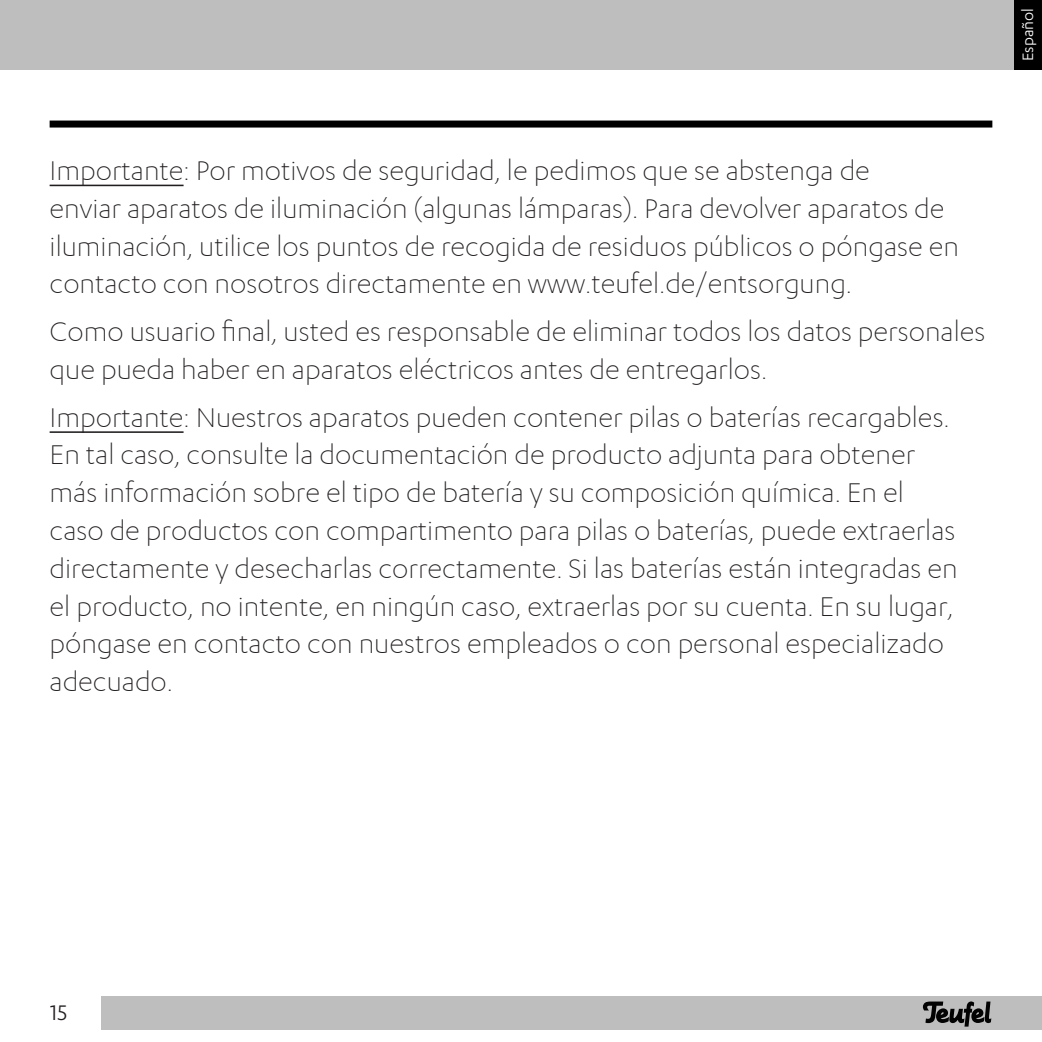
<style>
.page{position:relative;width:1042px;height:1042px;background:#fff}
.page>*{position:absolute;margin:0;border:0;box-sizing:border-box;transform-origin:0 0}
.Text{font:300 31.5px/37.8px "Karbon";color:#231f20}
.t1{font:24.5px "Karbon";color:#231f20}
.t2{font:17.5px "Karbon";color:#fff}
</style>
<div class="page">
<div style="left:0;top:0;width:1015px;height:69px;background:#bebebe"></div>
<div style="left:50px;top:121px;width:942px;height:7px;background:#000"></div>
<div style="left:1014px;top:0;width:28px;height:69px;background:#000"></div>
<div style="left:101px;top:996px;width:941px;height:33px;background:#bebebe"></div>
<svg style="left:923px;top:1001px;width:68px;height:25px"></svg>
<hr style="left:50px;top:185px;width:134px;height:1px;background:#231f20">
<hr style="left:50px;top:431px;width:134px;height:2px;background:#231f20">
<p class="t2" style="left:1018px;top:61px;width:54px;rotate:-90deg">Español</p>
<p class="Text" style="left:50px;top:152px;width:911px">Importante: Por motivos de seguridad, le pedimos que se abstenga de<br>enviar aparatos de iluminación (algunas lámparas). Para devolver aparatos de iluminación, utilice los puntos de recogida de residuos públicos o póngase en contacto con nosotros directamente en www.teufel.de/entsorgung.</p>
<p class="Text" style="left:50px;top:313px;width:937px">Como usuario final, usted es responsable de eliminar todos los datos personales que pueda haber en aparatos eléctricos antes de entregarlos.</p>
<p class="Text" style="left:50px;top:398px;width:909px">Importante: Nuestros aparatos pueden contener pilas o baterías recargables.<br>En tal caso, consulte la documentación de producto adjunta para obtener más información sobre el tipo de batería y su composición química. En el caso de productos con compartimento para pilas o baterías, puede extraerlas directamente y desecharlas correctamente. Si las baterías están integradas en el producto, no intente, en ningún caso, extraerlas por su cuenta. En su lugar, póngase en contacto con nuestros empleados o con personal especializado adecuado.</p>
<p class="t1" style="left:50px;top:999px;width:19px">15</p>
</div>
